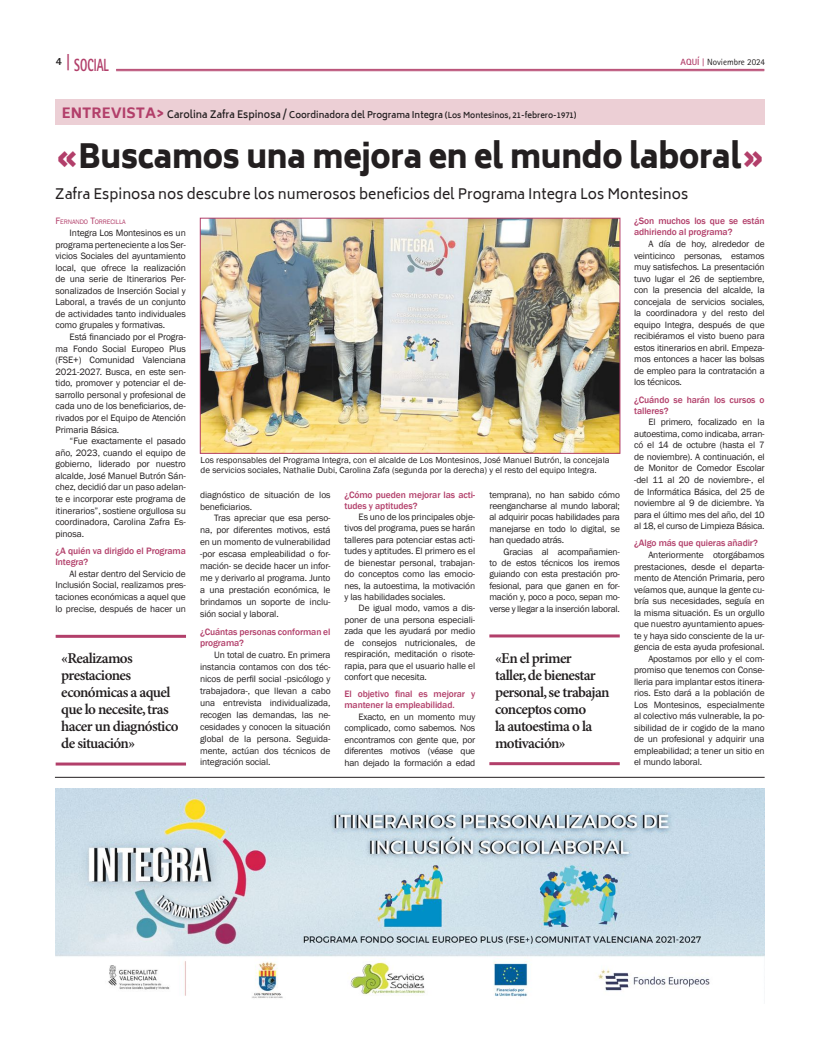
<style>
.page{position:relative;width:820px;height:1049px;background:#fff}
.page>*{position:absolute;margin:0;border:0;box-sizing:border-box;transform-origin:0 0}
.t1{font:900 33px "Biryani";letter-spacing:-.01em;color:#231f20;scale:.91 1}
.t2{font:800 17.6px "Rotis Sans Serif Std";color:#b23f6a;scale:.64 1}
.t3{font:600 15px/17px "Minion Pro";letter-spacing:-.04em;color:#231f20}
.t4{font:14px "Biryani";color:#231f20}
.t5{font:800 11px "Rotis Sans Serif Std";color:#231f20}
.t6{font:9.5px/11.6px "Franklin Gothic";letter-spacing:-.01em;color:#231f20;text-align:justify}
.t7{font:500 9.5px/11px "Franklin Gothic";letter-spacing:-.01em;color:#b23f6a}
.t8{font:9px/10.8px "Franklin Gothic";color:#231f20}
.t9{font:9px "Rotis Sans Serif Std";color:#231f20}
.t10{font:600 8px "Biryani";color:#231f20}
.t11{font:6.7px "Franklin Gothic";letter-spacing:-.015em;color:#b23f6a}
.s1{font-size:18.2px}
.s2{font-weight:700;color:#b23f6a}
.s3{font-family:"Rotis Serif Std";font-weight:700;color:#b23f6a}
.s4{font-weight:800;font-size:14px;color:#b23f6a}
.s5{font-size:10px}
.s6{font-size:9px}
.s7{color:#b23f6a}
.s8{font-size:9.5px}
</style>
<div class="page">
<img style="left:202px;top:220px;width:416px;height:232px">
<div style="left:200px;top:218px;width:420px;height:236px;border:1px solid #b23f6a"></div>
<hr style="left:116px;top:69px;width:647px;height:1px;background:#b23f6a">
<hr style="left:116px;top:71px;width:647px;height:1px;background:#b23f6a">
<hr style="left:56px;top:635px;width:130px;height:3px;background:#b23f6a">
<hr style="left:56px;top:762px;width:130px;height:3px;background:#b23f6a">
<hr style="left:489px;top:634px;width:130px;height:3px;background:#b23f6a">
<hr style="left:489px;top:762px;width:130px;height:3px;background:#b23f6a">
<hr style="left:55px;top:777px;width:709px;height:1px;background:#231f20">
<div style="left:55px;top:99px;width:709px;height:26px;background:#eccfd5"></div>
<img style="left:55px;top:789px;width:709px;height:209px">
<h2 class="t2" style="left:66px;top:54px;width:68px"><span class="s1">|</span> SOCIAL</h2>
<p class="t5" style="left:56px;top:54px;width:8px">4</p>
<p class="t9" style="left:680px;top:57px;width:86px"><span class="s2">AQUÍ</span> <span class="s3">|</span> Noviembre 2024</p>
<p class="t10" style="left:62px;top:110px;width:516px"><span class="s4">ENTREVISTA&gt;</span> <span class="s5">Carolina Zafra Espinosa /</span> <span class="s6">Coordinadora del Programa Integra</span> (Los Montesinos, 21-febrero-1971)</p>
<h1 class="t1" style="left:56px;top:137px;width:780px"><span class="s7">«</span>Buscamos una mejora en el mundo laboral<span class="s7">»</span></h1>
<h3 class="t4" style="left:55px;top:186px;width:634px">Zafra Espinosa nos descubre los numerosos beneficios del Programa Integra Los Montesinos</h3>
<p class="t11" style="left:55px;top:218px;width:72px"><span class="s8">F</span>ERNANDO <span class="s8">T</span>ORRECILLA</p>
<p class="t6" style="left:55px;top:227px;width:132px;text-indent:14px">Integra Los Montesinos es un programa perteneciente a los Ser&shy;vicios Sociales del ayuntamiento local, que ofrece la realización de una serie de Itinerarios Per&shy;sonalizados de Inserción Social y Laboral, a través de un conjunto de actividades tanto individuales como grupales y formativas.</p>
<p class="t6" style="left:55px;top:331px;width:132px;text-indent:14px">Está financiado por el Progra&shy;ma Fondo Social Europeo Plus (FSE+) Comunidad Valenciana 2021-2027. Busca, en este sen&shy;tido, promover y potenciar el de&shy;sarrollo personal y profesional de cada uno de los beneficiarios, de&shy;rivados por el Equipo de Atención Primaria Básica.</p>
<p class="t6" style="left:55px;top:435px;width:132px;text-indent:14px">“Fue exactamente el pasado año, 2023, cuando el equipo de gobierno, liderado por nuestro alcalde, José Manuel Butrón Sán&shy;chez, decidió dar un paso adelan&shy;te e incorporar este programa de itinerarios”, sostiene orgullosa su coordinadora, Carolina Zafra Es&shy;pinosa.</p>
<p class="t7" style="left:55px;top:545px;width:132px">¿A quién va dirigido el Programa<br>Integra?</p>
<p class="t6" style="left:55px;top:568px;width:132px;text-indent:14px">Al estar dentro del Servicio de Inclusión Social, realizamos pres&shy;taciones económicas a aquel que lo precise, después de hacer un</p>
<p class="t8" style="left:200px;top:454px;width:410px">Los responsables del Programa Integra, con el alcalde de Los Montesinos, José Manuel Butrón, la concejala de servicios sociales, Nathalie Dubi, Carolina Zafa (segunda por la derecha) y el resto del equipo Integra.</p>
<p class="t7" style="left:344px;top:489px;width:132px">¿Cómo pueden mejorar las acti&shy;tudes y aptitudes?</p>
<p class="t6" style="left:344px;top:511px;width:132px;text-indent:14px">Es uno de los principales obje&shy;tivos del programa, pues se harán talleres para potenciar estas acti&shy;tudes y aptitudes. El primero es el de bienestar personal, trabajan&shy;do conceptos como las emocio&shy;nes, la autoestima, la motivación y las habilidades sociales.</p>
<p class="t6" style="left:344px;top:603px;width:132px;text-indent:14px">De igual modo, vamos a dis&shy;poner de una persona especiali&shy;zada que les ayudará por medio de consejos nutricionales, de respiración, meditación o risote&shy;rapia, para que el usuario halle el confort que necesita.</p>
<p class="t7" style="left:344px;top:689px;width:132px">El objetivo final es mejorar y mantener la empleabilidad.</p>
<p class="t6" style="left:344px;top:711px;width:132px;text-indent:14px">Exacto, en un momento muy complicado, como sabemos. Nos encontramos con gente que, por diferentes motivos (véase que han dejado la formación a edad</p>
<p class="t6" style="left:200px;top:489px;width:132px;line-height:11.9px">diagnóstico de situación de los beneficiarios.</p>
<p class="t6" style="left:200px;top:512px;width:132px;line-height:11.9px;text-indent:14px">Tras apreciar que esa perso&shy;na, por diferentes motivos, está en un momento de vulnerabilidad -por escasa empleabilidad o for&shy;mación- se decide hacer un infor&shy;me y derivarlo al programa. Junto a una prestación económica, le brindamos un soporte de inclu&shy;sión social y laboral.</p>
<p class="t7" style="left:200px;top:626px;width:132px;line-height:11.5px">¿Cuántas personas conforman el programa?</p>
<p class="t6" style="left:200px;top:649px;width:132px;line-height:11.9px;text-indent:14px">Un total de cuatro. En primera instancia contamos con dos téc&shy;nicos de perfil social -psicólogo y trabajadora-, que llevan a cabo una entrevista individualizada, recogen las demandas, las ne&shy;cesidades y conocen la situación global de la persona. Seguida&shy;mente, actúan dos técnicos de integración social.</p>
<p class="t6" style="left:489px;top:489px;width:132px">temprana), no han sabido cómo reengancharse al mundo laboral; al adquirir pocas habilidades para manejarse en todo lo digital, se han quedado atrás.</p>
<p class="t6" style="left:489px;top:546px;width:132px;text-indent:14px">Gracias al acompañamien&shy;to de estos técnicos los iremos guiando con esta prestación pro&shy;fesional, para que ganen en for&shy;mación y, poco a poco, sepan mo&shy;verse y llegar a la inserción laboral.</p>
<h3 class="t3" style="left:61px;top:651px;width:119px">«Realizamos prestaciones económicas a aquel que lo necesite, tras hacer un diagnóstico de situación»</h3>
<h3 class="t3" style="left:495px;top:650px;width:116px">«En el primer<br>taller, de bienestar personal, se trabajan conceptos como<br>la autoestima o la motivación»</h3>
<p class="t7" style="left:634px;top:216px;width:132px">¿Son muchos los que se están adhiriendo al programa?</p>
<p class="t6" style="left:634px;top:238px;width:132px;text-indent:14px">A día de hoy, alrededor de veinticinco personas, estamos muy satisfechos. La presentación tuvo lugar el 26 de septiembre, con la presencia del alcalde, la concejala de servicios sociales, la coordinadora y del resto del equipo Integra, después de que recibiéramos el visto bueno para estos itinerarios en abril. Empeza&shy;mos entonces a hacer las bolsas de empleo para la contratación a los técnicos.</p>
<p class="t7" style="left:634px;top:394px;width:132px">¿Cuándo se harán los cursos o talleres?</p>
<p class="t6" style="left:634px;top:417px;width:132px;text-indent:14px">El primero, focalizado en la autoestima, como indicaba, arran&shy;có el 14 de octubre (hasta el 7 de noviembre). A continuación, el de Monitor de Comedor Escolar -del 11 al 20 de noviembre-, el de Informática Básica, del 25 de noviembre al 9 de diciembre. Ya para el último mes del año, del 10 al 18, el curso de Limpieza Básica.</p>
<p class="t7" style="left:634px;top:538px;width:125px">¿Algo más que quieras añadir?</p>
<p class="t6" style="left:648px;top:549px;width:118px">Anteriormente otorgábamos</p>
<p class="t6" style="left:634px;top:561px;width:132px">prestaciones, desde el departa-</p>
<p class="t6" style="left:634px;top:572px;width:132px">mento de Atención Primaria, pero</p>
<p class="t6" style="left:634px;top:584px;width:132px">veíamos que, aunque la gente cu-</p>
<p class="t6" style="left:634px;top:595px;width:132px">bría sus necesidades, seguía en</p>
<p class="t6" style="left:634px;top:607px;width:132px">la misma situación. Es un orgullo</p>
<p class="t6" style="left:634px;top:618px;width:132px">que nuestro ayuntamiento apues-</p>
<p class="t6" style="left:634px;top:630px;width:132px">te y haya sido consciente de la ur-</p>
<p class="t6" style="left:634px;top:641px;width:132px">gencia de esta ayuda profesional.</p>
<p class="t6" style="left:648px;top:653px;width:118px">Apostamos por ello y el com-</p>
<p class="t6" style="left:634px;top:664px;width:132px">promiso que tenemos con Conse-</p>
<p class="t6" style="left:634px;top:676px;width:132px">lleria para implantar estos itinera-</p>
<p class="t6" style="left:634px;top:687px;width:132px">rios. Esto dará a la población de</p>
<p class="t6" style="left:634px;top:699px;width:132px">Los Montesinos, especialmente</p>
<p class="t6" style="left:634px;top:710px;width:132px">al colectivo más vulnerable, la po-</p>
<p class="t6" style="left:634px;top:722px;width:132px">sibilidad de ir cogido de la mano</p>
<p class="t6" style="left:634px;top:734px;width:132px">de un profesional y adquirir una</p>
<p class="t6" style="left:634px;top:745px;width:132px">empleabilidad; a tener un sitio en</p>
<p class="t6" style="left:634px;top:757px;width:70px">el mundo laboral.</p>
</div>
